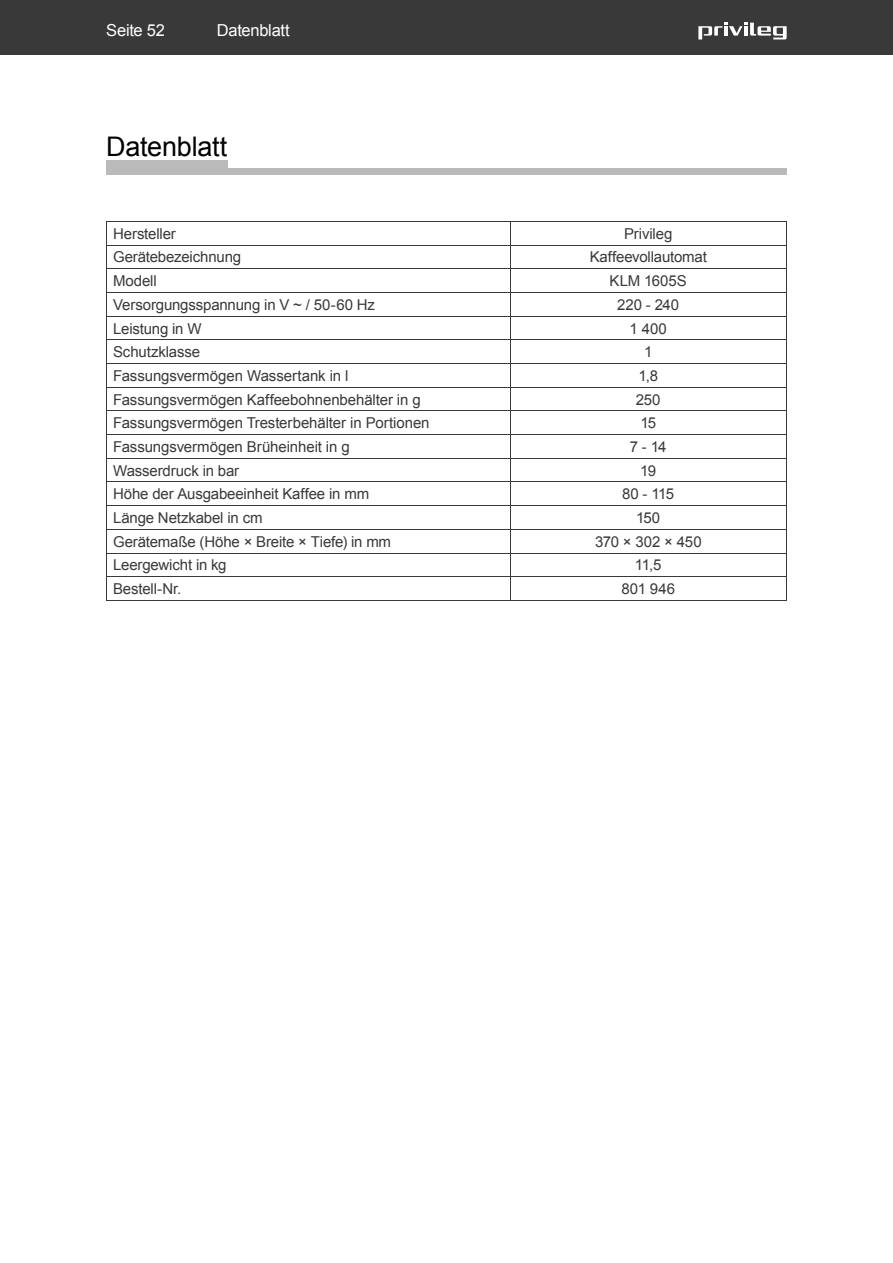
<style>
.page{position:relative;width:893px;height:1263px;background:#fff}
.page>*{position:absolute;margin:0;border:0;box-sizing:border-box;transform-origin:0 0}
.t1{font:27px "Arial";letter-spacing:-.01em;color:#000}
.t2{font:16.5px "Arial";letter-spacing:-.015em;color:#fff}
.t3{font:15px "Arial";letter-spacing:-.01em;color:#393939}
</style>
<div class="page">
<div style="left:0;top:0;width:893px;height:54px;background:#393939"></div>
<hr style="left:106px;top:245px;width:681px;height:1px;background:#393939">
<hr style="left:106px;top:268px;width:681px;height:1px;background:#393939">
<hr style="left:106px;top:363px;width:404px;height:1px;background:#393939">
<hr style="left:106px;top:387px;width:404px;height:1px;background:#393939">
<hr style="left:106px;top:411px;width:404px;height:1px;background:#393939">
<hr style="left:106px;top:434px;width:404px;height:1px;background:#393939">
<hr style="left:510px;top:363px;width:277px;height:1px;background:#393939">
<hr style="left:510px;top:387px;width:277px;height:1px;background:#393939">
<hr style="left:510px;top:411px;width:277px;height:1px;background:#393939">
<hr style="left:510px;top:434px;width:277px;height:1px;background:#393939">
<hr style="left:106px;top:316px;width:404px;height:1px;background:#393939">
<hr style="left:106px;top:339px;width:404px;height:1px;background:#393939">
<hr style="left:106px;top:458px;width:404px;height:1px;background:#393939">
<hr style="left:106px;top:482px;width:404px;height:1px;background:#393939">
<hr style="left:106px;top:505px;width:404px;height:1px;background:#393939">
<hr style="left:510px;top:316px;width:277px;height:1px;background:#393939">
<hr style="left:510px;top:339px;width:277px;height:1px;background:#393939">
<hr style="left:510px;top:458px;width:277px;height:1px;background:#393939">
<hr style="left:510px;top:482px;width:277px;height:1px;background:#393939">
<hr style="left:510px;top:505px;width:277px;height:1px;background:#393939">
<hr style="left:106px;top:292px;width:681px;height:1px;background:#393939">
<hr style="left:106px;top:529px;width:681px;height:1px;background:#393939">
<hr style="left:106px;top:553px;width:681px;height:1px;background:#393939">
<hr style="left:106px;top:221px;width:404px;height:1px;background:#393939">
<hr style="left:510px;top:221px;width:277px;height:1px;background:#393939">
<svg style="left:106px;top:222px;width:1px;height:378px"></svg>
<svg style="left:786px;top:222px;width:1px;height:378px"></svg>
<hr style="left:106px;top:600px;width:681px;height:1px;background:#393939">
<hr style="left:106px;top:576px;width:681px;height:1px;background:#393939">
<svg style="left:510px;top:222px;width:1px;height:378px"></svg>
<div style="left:106px;top:161px;width:121px;height:12px;background:#bababa"></div>
<div style="left:106px;top:168px;width:681px;height:6px;background:#bababa"></div>
<svg style="left:698px;top:23px;width:89px;height:16px"></svg>
<p class="t2" style="left:106px;top:21px;width:60px">Seite 52</p>
<p class="t2" style="left:217px;top:21px;width:74px">Datenblatt</p>
<h1 class="t1" style="left:106px;top:131px;width:123px">Datenblatt</h1>
<p class="t3" style="left:113px;top:225px;width:64px">Hersteller</p>
<p class="t3" style="left:624px;top:225px;width:50px">Privileg</p>
<p class="t3" style="left:113px;top:249px;width:130px">Gerätebezeichnung</p>
<p class="t3" style="left:590px;top:249px;width:119px">Kaffeevollautomat</p>
<p class="t3" style="left:113px;top:273px;width:45px">Modell</p>
<p class="t3" style="left:610px;top:273px;width:79px">KLM 1605S</p>
<p class="t3" style="left:113px;top:296px;width:264px">Versorgungsspannung in V ~ / 50-60 Hz</p>
<p class="t3" style="left:617px;top:296px;width:64px">220 - 240</p>
<p class="t3" style="left:113px;top:320px;width:90px">Leistung in W</p>
<p class="t3" style="left:630px;top:320px;width:39px">1 400</p>
<p class="t3" style="left:113px;top:344px;width:89px">Schutzklasse</p>
<p class="t3" style="left:644px;top:344px;width:10px">1</p>
<p class="t3" style="left:113px;top:367px;width:237px">Fassungsvermögen Wassertank in l</p>
<p class="t3" style="left:638px;top:367px;width:21px">1,8</p>
<p class="t3" style="left:113px;top:391px;width:309px">Fassungsvermögen Kaffeebohnenbehälter in g</p>
<p class="t3" style="left:636px;top:391px;width:26px">250</p>
<p class="t3" style="left:113px;top:415px;width:318px">Fassungsvermögen Tresterbehälter in Portionen</p>
<p class="t3" style="left:640px;top:415px;width:17px">15</p>
<p class="t3" style="left:113px;top:438px;width:238px">Fassungsvermögen Brüheinheit in g</p>
<p class="t3" style="left:630px;top:438px;width:38px">7 - 14</p>
<p class="t3" style="left:113px;top:462px;width:128px">Wasserdruck in bar</p>
<p class="t3" style="left:640px;top:462px;width:17px">19</p>
<p class="t3" style="left:113px;top:486px;width:258px">Höhe der Ausgabeeinheit Kaffee in mm</p>
<p class="t3" style="left:622px;top:486px;width:54px">80 - 115</p>
<p class="t3" style="left:113px;top:509px;width:151px">Länge Netzkabel in cm</p>
<p class="t3" style="left:636px;top:509px;width:26px">150</p>
<p class="t3" style="left:113px;top:533px;width:280px">Gerätemaße (Höhe × Breite × Tiefe) in mm</p>
<p class="t3" style="left:595px;top:533px;width:108px">370 × 302 × 450</p>
<p class="t3" style="left:113px;top:557px;width:115px">Leergewicht in kg</p>
<p class="t3" style="left:635px;top:557px;width:28px">11,5</p>
<p class="t3" style="left:113px;top:580px;width:70px">Bestell-Nr.</p>
<p class="t3" style="left:621px;top:580px;width:55px">801 946</p>
</div>
